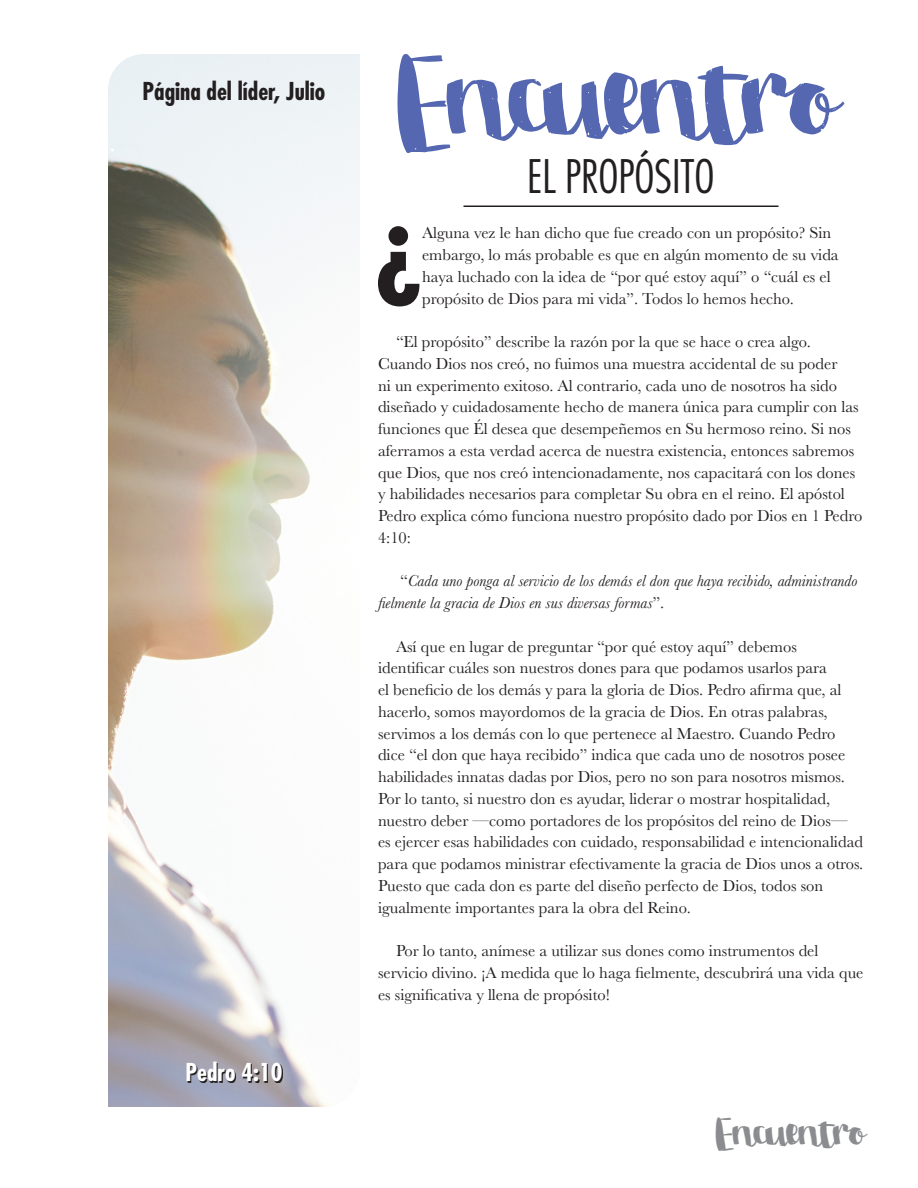
<style>
.page{position:relative;width:918px;height:1188px;background:#fff}
.page>*{position:absolute;margin:0;border:0;box-sizing:border-box;transform-origin:0 0}
.t1{font:700 condensed 103.05px "Futura";color:#231f20}
.t2{font:48px "Stella";color:#8a8c8f}
.t3{font:300 condensed 45px "Futura";color:#231f20}
.t4{font:700 condensed 24px "Futura";color:#231f20}
.t5{font:700 condensed 24px "Futura";color:#fff}
.t6{font:16.5px/21.8px "Baskerville";color:#231f20}
.t7{font:italic 16.5px/21.8px "Baskerville";color:#231f20}
.s1{font-style:normal}
</style>
<div class="page">
<img style="left:108px;top:54px;width:252px;height:1053px">
<hr style="left:464px;top:206px;width:314px;height:1px;background:#231f20">
<svg style="left:188px;top:1063px;width:95px;height:20px;background:#706c73"></svg>
<svg style="left:397px;top:54px;width:448px;height:99px"></svg>
<p class="t4" style="left:143px;top:76px;width:184px">Página del líder, Julio</p>
<p class="t5" style="left:185px;top:1057px;width:99px">Pedro 4:10</p>
<p class="t3" style="left:527px;top:148px;width:189px">EL PROPÓSITO</p>
<p class="t1" style="left:375px;top:175px;width:48px">¿</p>
<p class="t6" style="left:422px;top:222px;width:418px">Alguna vez le han dicho que fue creado con un propósito? Sin embargo, lo más probable es que en algún momento de su vida haya luchado con la idea de “por qué estoy aquí” o “cuál es el propósito de Dios para mi vida”. Todos lo hemos hecho.</p>
<p class="t6" style="left:378px;top:331px;width:486px;text-indent:18px">“El propósito” describe la razón por la que se hace o crea algo.<br>Cuando Dios nos creó, no fuimos una muestra accidental de su poder<br>ni un experimento exitoso. Al contrario, cada uno de nosotros ha sido diseñado y cuidadosamente hecho de manera única para cumplir con las funciones que Él desea que desempeñemos en Su hermoso reino. Si nos aferramos a esta verdad acerca de nuestra existencia, entonces sabremos que Dios, que nos creó intencionadamente, nos capacitará con los dones y habilidades necesarios para completar Su obra en el reino. El apóstol Pedro explica cómo funciona nuestro propósito dado por Dios en 1 Pedro 4:10:</p>
<p class="t7" style="left:378px;top:570px;width:481px;text-indent:22px"><span class="s1">“</span>Cada uno ponga al servicio de los demás el don que haya recibido, administrando fielmente la gracia de Dios en sus diversas formas<span class="s1">”.</span></p>
<p class="t6" style="left:378px;top:636px;width:487px;text-indent:18px">Así que en lugar de preguntar “por qué estoy aquí” debemos identificar cuáles son nuestros dones para que podamos usarlos para<br>el beneficio de los demás y para la gloria de Dios. Pedro afirma que, al hacerlo, somos mayordomos de la gracia de Dios. En otras palabras, servimos a los demás con lo que pertenece al Maestro. Cuando Pedro dice “el don que haya recibido” indica que cada uno de nosotros posee habilidades innatas dadas por Dios, pero no son para nosotros mismos.<br>Por lo tanto, si nuestro don es ayudar, liderar o mostrar hospitalidad, nuestro deber —como portadores de los propósitos del reino de Dios— es ejercer esas habilidades con cuidado, responsabilidad e intencionalidad para que podamos ministrar efectivamente la gracia de Dios unos a otros.<br>Puesto que cada don es parte del diseño perfecto de Dios, todos son igualmente importantes para la obra del Reino.</p>
<p class="t6" style="left:378px;top:940px;width:487px;text-indent:18px">Por lo tanto, anímese a utilizar sus dones como instrumentos del servicio divino. ¡A medida que lo haga fielmente, descubrirá una vida que es significativa y llena de propósito!</p>
<p class="t2" style="left:715px;top:1107px;width:151px">Encuentro</p>
</div>
